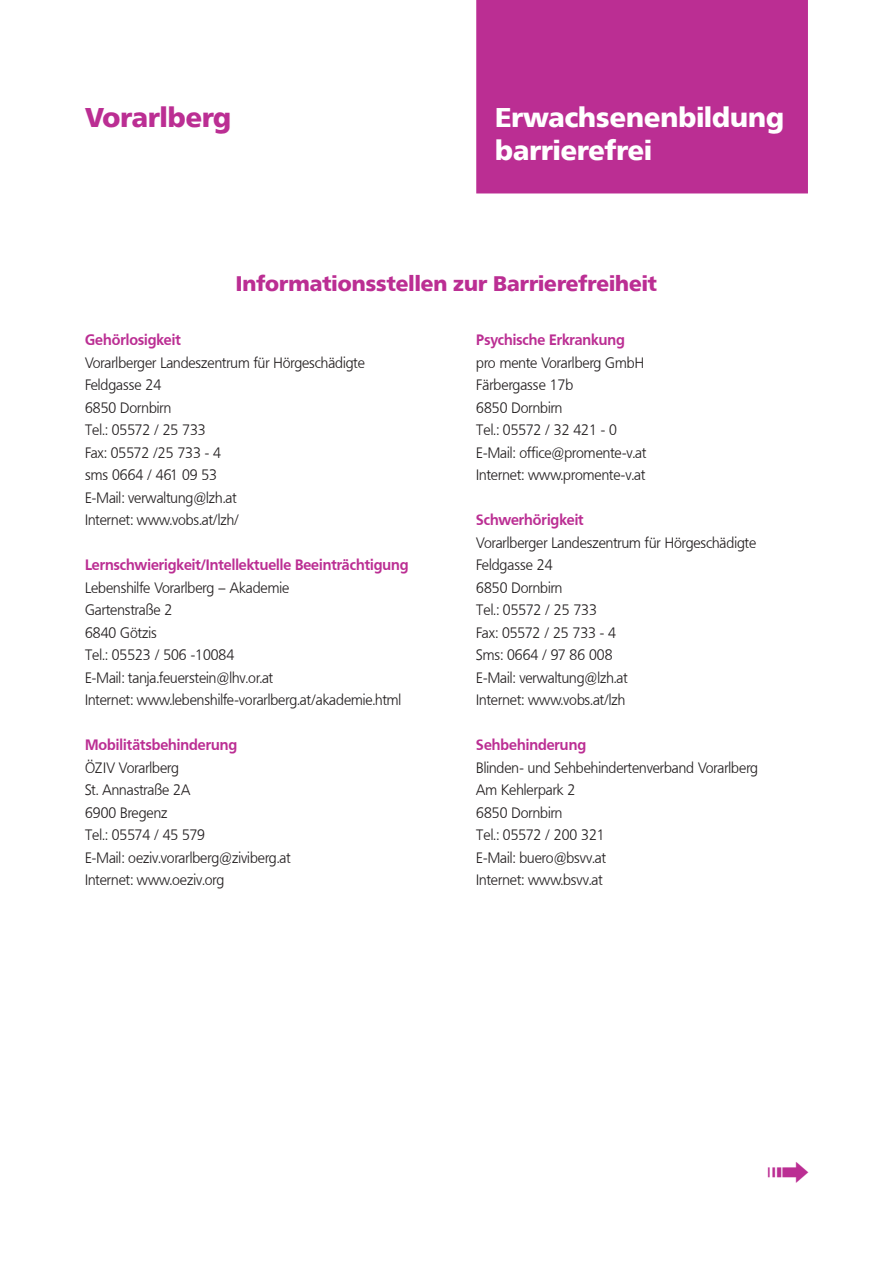
<style>
.page{position:relative;width:893px;height:1263px;background:#fff}
.page>*{position:absolute;margin:0;border:0;box-sizing:border-box;transform-origin:0 0}
.t1{font:900 27px "Frutiger BQ75";color:#fff}
.t2{font:900 27px "Frutiger BQ75";color:#bb2e93}
.t3{font:900 21px "Frutiger BQ75";color:#bb2e93}
.fließtext{font:300 15px "Frutiger BQ45";color:#231f20;scale:.96 1}
.fließtext_bold_rot{font:700 15px "Frutiger BQ65";color:#bb2e93;scale:.96 1}
</style>
<div class="page">
<div style="left:476px;top:0;width:332px;height:193px;background:#bb2e93"></div>
<p class="t2" style="left:85px;top:102px;width:148px">Vorarlberg</p>
<p class="t1" style="left:495px;top:102px;width:291px">Erwachsenenbildung</p>
<p class="t1" style="left:495px;top:134px;width:158px">barrierefrei</p>
<p class="t3" style="left:236px;top:271px;width:423px">Informationsstellen zur Barrierefreiheit</p>
<p class="fließtext_bold_rot" style="left:85px;top:331px;width:101px">Gehörlosigkeit</p>
<p class="fließtext" style="left:85px;top:354px;width:293px">Vorarlberger Landeszentrum für Hörgeschädigte</p>
<p class="fließtext" style="left:85px;top:376px;width:81px">Feldgasse 24</p>
<p class="fließtext" style="left:85px;top:399px;width:91px">6850 Dornbirn</p>
<p class="fließtext" style="left:85px;top:421px;width:127px">Tel.: 05572 / 25 733</p>
<p class="fließtext" style="left:85px;top:444px;width:143px">Fax: 05572 /25 733 - 4</p>
<p class="fließtext" style="left:85px;top:466px;width:139px">sms 0664 / 461 09 53</p>
<p class="fließtext" style="left:85px;top:489px;width:159px">E-Mail: verwaltung@lzh.at</p>
<p class="fließtext" style="left:85px;top:511px;width:162px">Internet: www.vobs.at/lzh/</p>
<p class="fließtext_bold_rot" style="left:85px;top:556px;width:338px">Lernschwierigkeit/Intellektuelle Beeinträchtigung</p>
<p class="fließtext" style="left:85px;top:579px;width:214px">Lebenshilfe Vorarlberg – Akademie</p>
<p class="fließtext" style="left:85px;top:601px;width:92px">Gartenstraße 2</p>
<p class="fließtext" style="left:85px;top:624px;width:76px">6840 Götzis</p>
<p class="fließtext" style="left:85px;top:646px;width:157px">Tel.: 05523 / 506 -10084</p>
<p class="fließtext" style="left:85px;top:669px;width:197px">E-Mail: tanja.feuerstein@lhv.or.at</p>
<p class="fließtext" style="left:85px;top:691px;width:331px">Internet: www.lebenshilfe-vorarlberg.at/akademie.html</p>
<p class="fließtext_bold_rot" style="left:85px;top:736px;width:160px">Mobilitätsbehinderung</p>
<p class="fließtext" style="left:85px;top:759px;width:99px">ÖZIV Vorarlberg</p>
<p class="fließtext" style="left:85px;top:781px;width:111px">St. Annastraße 2A</p>
<p class="fließtext" style="left:85px;top:804px;width:87px">6900 Bregenz</p>
<p class="fließtext" style="left:85px;top:826px;width:126px">Tel.: 05574 / 45 579</p>
<p class="fließtext" style="left:85px;top:849px;width:216px">E-Mail: oeziv.vorarlberg@ziviberg.at</p>
<p class="fließtext" style="left:85px;top:871px;width:147px">Internet: www.oeziv.org</p>
<p class="fließtext_bold_rot" style="left:476px;top:331px;width:156px">Psychische Erkrankung</p>
<p class="fließtext" style="left:476px;top:354px;width:176px">pro mente Vorarlberg GmbH</p>
<p class="fließtext" style="left:476px;top:376px;width:102px">Färbergasse 17b</p>
<p class="fließtext" style="left:476px;top:399px;width:91px">6850 Dornbirn</p>
<p class="fließtext" style="left:476px;top:421px;width:148px">Tel.: 05572 / 32 421 - 0</p>
<p class="fließtext" style="left:476px;top:444px;width:179px">E-Mail: office@promente-v.at</p>
<p class="fließtext" style="left:476px;top:466px;width:177px">Internet: www.promente-v.at</p>
<p class="fließtext_bold_rot" style="left:476px;top:511px;width:113px">Schwerhörigkeit</p>
<p class="fließtext" style="left:476px;top:534px;width:293px">Vorarlberger Landeszentrum für Hörgeschädigte</p>
<p class="fließtext" style="left:476px;top:556px;width:81px">Feldgasse 24</p>
<p class="fließtext" style="left:476px;top:579px;width:91px">6850 Dornbirn</p>
<p class="fließtext" style="left:476px;top:601px;width:127px">Tel.: 05572 / 25 733</p>
<p class="fließtext" style="left:476px;top:624px;width:147px">Fax: 05572 / 25 733 - 4</p>
<p class="fließtext" style="left:476px;top:646px;width:143px">Sms: 0664 / 97 86 008</p>
<p class="fließtext" style="left:476px;top:669px;width:159px">E-Mail: verwaltung@lzh.at</p>
<p class="fließtext" style="left:476px;top:691px;width:157px">Internet: www.vobs.at/lzh</p>
<p class="fließtext_bold_rot" style="left:476px;top:736px;width:116px">Sehbehinderung</p>
<p class="fließtext" style="left:476px;top:759px;width:295px">Blinden- und Sehbehindertenverband Vorarlberg</p>
<p class="fließtext" style="left:476px;top:781px;width:105px">Am Kehlerpark 2</p>
<p class="fließtext" style="left:476px;top:804px;width:91px">6850 Dornbirn</p>
<p class="fließtext" style="left:476px;top:826px;width:135px">Tel.: 05572 / 200 321</p>
<p class="fließtext" style="left:476px;top:849px;width:136px">E-Mail: buero@bsvv.at</p>
<p class="fließtext" style="left:476px;top:871px;width:133px">Internet: www.bsvv.at</p>
</div>
